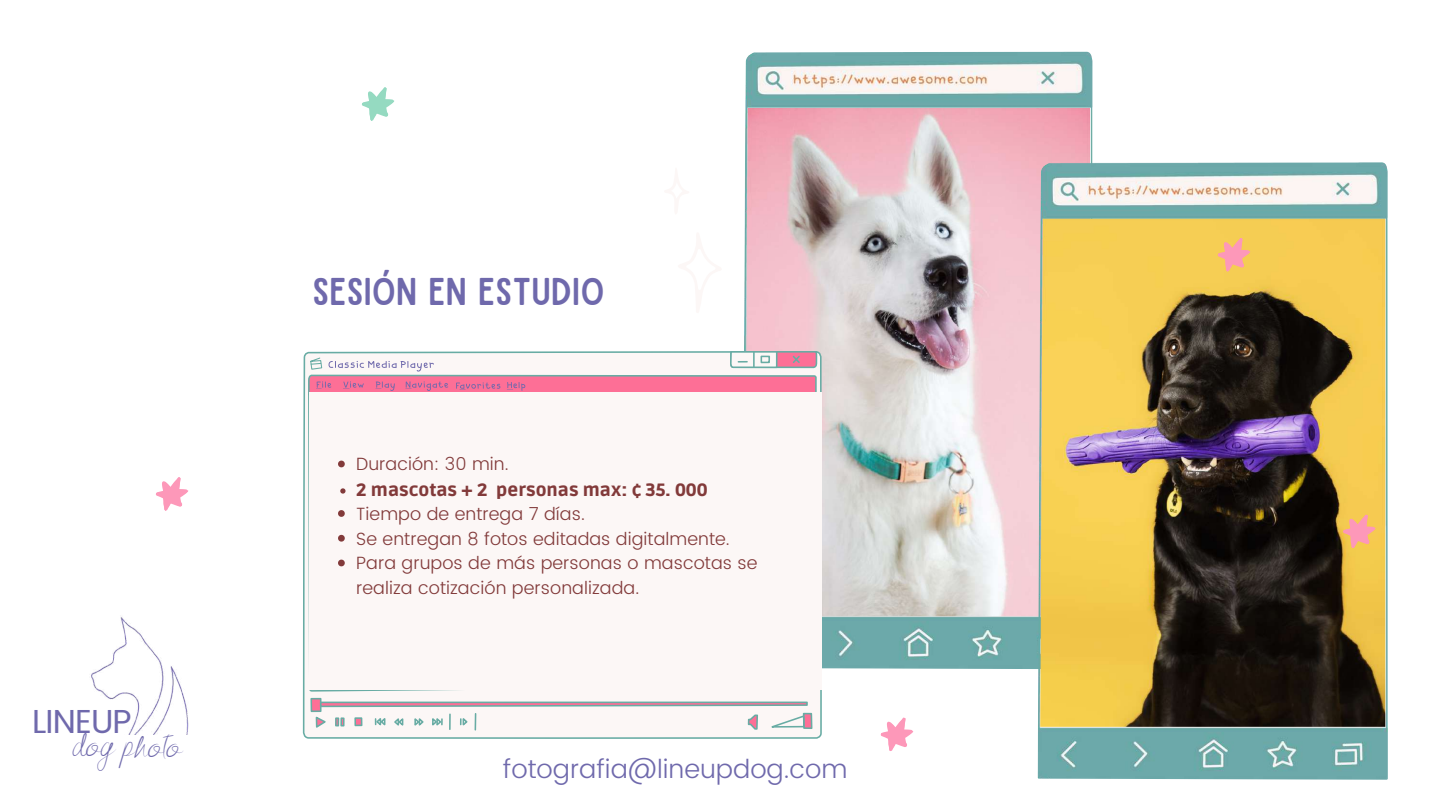
<style>
.page{position:relative;width:1440px;height:810px;background:#fff}
.page>*{position:absolute;margin:0;border:0;box-sizing:border-box;transform-origin:0 0}
.t1{font:38.3px "Alamanda";color:#6f69ac}
.t2{font:37px "Sailors";letter-spacing:.005em;color:#6f69ac}
.t3{font:33.2px "Poppins";letter-spacing:-.025em;color:#6f69ac}
.t4{font:300 26px "Poppins";color:#6f69ac}
.t5{font:300 17.7px/24.8px "Poppins";letter-spacing:.005em;color:#823a3a}
.t6{font:900 17.7px "Ruda";letter-spacing:.005em;color:#823a3a}
</style>
<div class="page">
<img style="left:744px;top:52px;width:348px;height:617px">
<img style="left:1038px;top:162px;width:349px;height:618px">
<svg style="left:303px;top:351px;width:519px;height:388px"></svg>
<div style="left:311px;top:699px;width:10px;height:12px;background:#fd6f96"></div>
<div style="left:310px;top:698px;width:12px;height:14px;border:2px solid #68aca4"></div>
<svg style="left:314px;top:701px;width:499px;height:30px"></svg>
<div style="left:310px;top:393px;width:512px;height:297px;background:#fcf7f6"></div>
<svg style="left:362px;top:87px;width:32px;height:34px"></svg>
<svg style="left:1213px;top:232px;width:41px;height:45px;background:#f7be6f"></svg>
<svg style="left:880px;top:717px;width:34px;height:34px"></svg>
<svg style="left:1338px;top:508px;width:41px;height:46px;background:#eeb468"></svg>
<svg style="left:156px;top:477px;width:33px;height:34px"></svg>
<svg style="left:307px;top:351px;width:512px;height:166px"></svg>
<svg style="left:338px;top:535px;width:7px;height:7px"></svg>
<svg style="left:338px;top:560px;width:7px;height:6px"></svg>
<img style="left:91px;top:617px;width:98px;height:117px">
<h3 class="t3" style="left:32px;top:702px;width:101px">LINEUP</h3>
<h1 class="t1" style="left:75px;top:719px;width:111px;rotate:1deg">dog photo</h1>
<h2 class="t2" style="left:312px;top:278px;width:294px">SESIÓN EN ESTUDIO</h2>
<p class="t5" style="left:356px;top:452px;width:154px">Duración: 30 min.</p>
<p class="t6" style="left:356px;top:480px;width:353px">2 mascotas + 2 personas max: ¢ 35. 000</p>
<p class="t5" style="left:356px;top:501px;width:403px">Tiempo de entrega 7 días.<br>Se entregan 8 fotos editadas digitalmente.<br>Para grupos de más personas o mascotas se realiza cotización personalizada.</p>
<h3 class="t4" style="left:503px;top:754px;width:346px">fotografia@lineupdog.com</h3>
</div>
